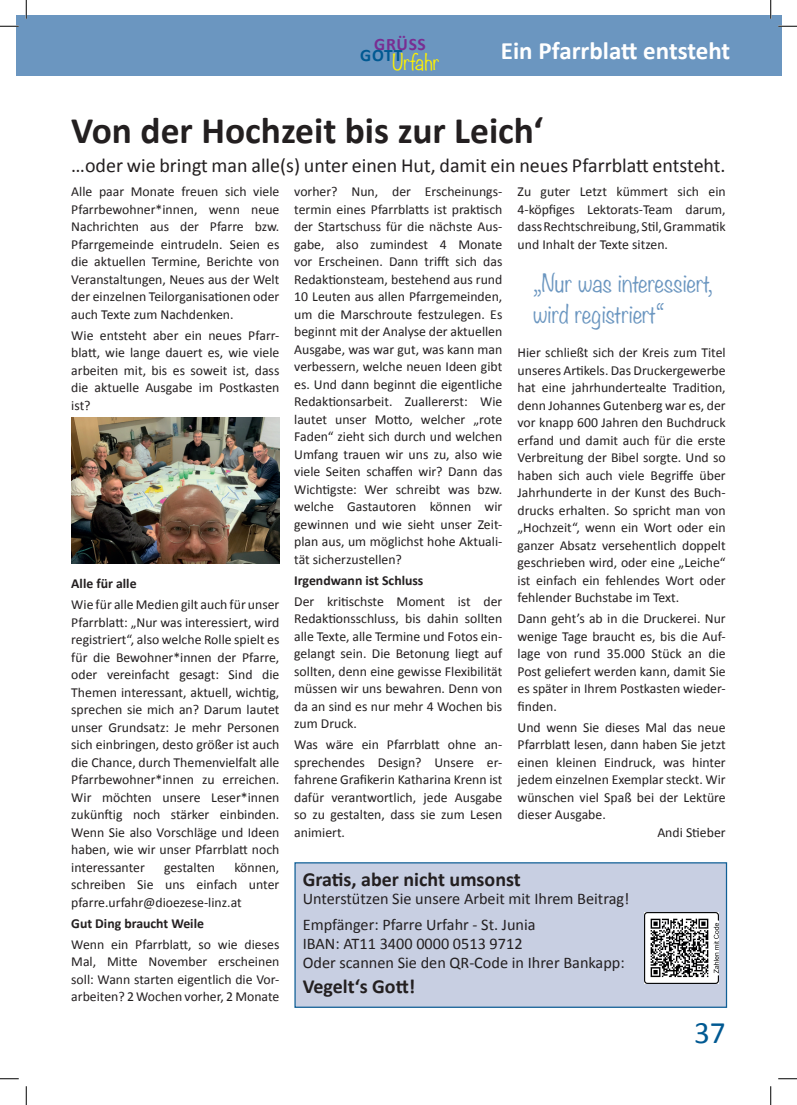
<style>
.page{position:relative;width:797px;height:1105px;background:#fff}
.page>*{position:absolute;margin:0;border:0;box-sizing:border-box;transform-origin:0 0}
.t1{font:700 37.5px "Calibri";color:#231f20}
.t2{font:31.25px "Calibri";color:#005992}
.t3{font:700 25px "Calibri";color:#fff}
.t4{font:300 22.5px/31.2px "Noteworthy";letter-spacing:-.01em;color:#6b96c0}
.t5{font:20px "Calibri";color:#231f20}
.t6{font:700 20px "Calibri";color:#231f20}
.t7{font:300 20px "Noteworthy";color:#fff101}
.t8{font:700 17.5px "Calibri";letter-spacing:.04em;color:#792e92}
.t9{font:16.25px/25.9px "Calibri";color:#231f20}
.t10{font:13.75px/17.5px "Calibri";color:#231f20;text-align:justify}
.t11{font:700 13.75px "Calibri";color:#231f20}
</style>
<div class="page">
<div style="left:16px;top:16px;width:765px;height:60px;background:#6b96c0"></div>
<div style="left:295px;top:863px;width:431px;height:144px;background:#c8cfe2"></div>
<div style="left:294px;top:862px;width:433px;height:146px;border:1px solid #105f96"></div>
<img style="left:644px;top:912px;width:74px;height:71px">
<img style="left:71px;top:418px;width:208px;height:145px">
<svg style="left:0;top:25px;width:19px;height:2px"></svg>
<svg style="left:778px;top:25px;width:19px;height:2px"></svg>
<svg style="left:0;top:1078px;width:19px;height:1px"></svg>
<svg style="left:778px;top:1078px;width:19px;height:1px"></svg>
<svg style="left:25px;top:0;width:2px;height:19px"></svg>
<svg style="left:25px;top:1086px;width:2px;height:19px"></svg>
<svg style="left:770px;top:0;width:1px;height:19px"></svg>
<svg style="left:770px;top:1086px;width:1px;height:19px"></svg>
<p class="t8" style="left:374px;top:33px;width:53px">GRÜSS</p>
<h3 class="t7" style="left:360px;top:44px;width:81px"><sup>GOTT</sup>Urfahr</h3>
<h3 class="t3" style="left:501px;top:35px;width:231px">Ein Pfarrblatt entsteht</h3>
<h1 class="t1" style="left:71px;top:107px;width:473px">Von der Hochzeit bis zur Leich‘</h1>
<h3 class="t5" style="left:71px;top:152px;width:656px">…oder wie bringt man alle(s) unter einen Hut, damit ein neues Pfarrblatt entsteht.</h3>
<p class="t10" style="left:71px;top:183px;width:210px">Alle paar Monate freuen sich viele Pfarrbewohner*innen, wenn neue Nachrichten aus der Pfarre bzw.<br>Pfarrgemeinde eintrudeln. Seien es die aktuellen Termine, Berichte von Veranstaltungen, Neues aus der Welt der einzelnen Teilorganisationen oder auch Texte zum Nachdenken.</p>
<p class="t10" style="left:71px;top:326px;width:210px">Wie entsteht aber ein neues Pfarr&shy;blatt, wie lange dauert es, wie viele arbeiten mit, bis es soweit ist, dass die aktuelle Ausgabe im Postkasten ist?</p>
<p class="t11" style="left:71px;top:575px;width:67px">Alle für alle</p>
<p class="t10" style="left:71px;top:596px;width:210px">Wie für alle Medien gilt auch für unser Pfarrblatt: „Nur was interessiert, wird registriert“, also welche Rolle spielt es für die Bewohner*innen der Pfarre, oder vereinfacht gesagt: Sind die Themen interessant, aktuell, wichtig, sprechen sie mich an? Darum lautet unser Grundsatz: Je mehr Personen sich einbringen, desto größer ist auch die Chance, durch Themenvielfalt alle Pfarrbewohner*innen zu erreichen.<br>Wir möchten unsere Leser*innen zukünftig noch stärker einbinden.<br>Wenn Sie also Vorschläge und Ideen haben, wie wir unser Pfarrblatt noch interessanter</p>
<p class="t10" style="left:71px;top:858px;width:210px;text-indent:163px">können, schreiben Sie uns einfach unter pfarre.urfahr@dioezese-linz.at</p>
<p class="t11" style="left:71px;top:914px;width:134px">Gut Ding braucht Weile</p>
<p class="t10" style="left:71px;top:936px;width:210px">Wenn ein Pfarrblatt, so wie dieses Mal, Mitte November erscheinen soll: Wann starten eigentlich die Vor&shy;arbeiten? 2 Wochen vorher, 2 Monate</p>
<p class="t10" style="left:164px;top:858px;width:53px">gestalten</p>
<p class="t10" style="left:294px;top:183px;width:210px">vorher? Nun, der Erscheinungs&shy;termin eines Pfarrblatts ist praktisch der Startschuss für die nächste Aus&shy;gabe, also zumindest 4 Monate vor Erscheinen. Dann trifft sich das Redaktionsteam, bestehend aus rund 10 Leuten aus allen Pfarrgemeinden, um die Marschroute festzulegen. Es beginnt mit der Analyse der aktuellen Ausgabe, was war gut, was kann man verbessern, welche neuen Ideen gibt es. Und dann beginnt die eigentliche Redaktionsarbeit. Zuallererst: Wie lautet unser Motto, welcher „rote Faden“ zieht sich durch und welchen Umfang trauen wir uns zu, also wie viele Seiten schaffen wir? Dann das Wichtigste: Wer schreibt was bzw. welche Gastautoren können wir gewinnen und wie sieht unser Zeit&shy;plan aus, um möglichst hohe Aktuali&shy;tät sicherzustellen?</p>
<p class="t11" style="left:294px;top:571px;width:131px">Irgendwann ist Schluss</p>
<p class="t10" style="left:294px;top:592px;width:210px">Der kritischste Moment ist der Redaktionsschluss, bis dahin sollten alle Texte, alle Termine und Fotos ein&shy;gelangt sein. Die Betonung liegt auf sollten, denn eine gewisse Flexibilität müssen wir uns bewahren. Denn von da an sind es nur mehr 4 Wochen bis zum Druck.</p>
<p class="t10" style="left:294px;top:736px;width:210px">Was wäre ein Pfarrblatt ohne an&shy;sprechendes Design? Unsere er&shy;fahrene Grafikerin Katharina Krenn ist dafür verantwortlich, jede Ausgabe so zu gestalten, dass sie zum Lesen animiert.</p>
<p class="t10" style="left:517px;top:183px;width:210px">Zu guter Letzt kümmert sich ein 4-köpfiges Lektorats-Team darum, dass Rechtschreibung, Stil, Grammatik und Inhalt der Texte sitzen.</p>
<h3 class="t4" style="left:533px;top:267px;width:181px">„Nur was interessiert, wird registriert“</h3>
<p class="t10" style="left:517px;top:344px;width:210px">Hier schließt sich der Kreis zum Titel unseres Artikels. Das Druckergewerbe hat eine jahrhundertealte Tradition, denn Johannes Gutenberg war es, der vor knapp 600 Jahren den Buchdruck erfand und damit auch für die erste Verbreitung der Bibel sorgte. Und so haben sich auch viele Begriffe über Jahrhunderte in der Kunst des Buch&shy;drucks erhalten. So spricht man von „Hochzeit“, wenn ein Wort oder ein ganzer Absatz versehentlich doppelt geschrieben wird, oder eine „Leiche“ ist einfach ein fehlendes Wort oder fehlender Buchstabe im Text.</p>
<p class="t10" style="left:517px;top:610px;width:210px">Dann geht’s ab in die Druckerei. Nur wenige Tage braucht es, bis die Auf&shy;lage von rund 35.000 Stück an die Post geliefert werden kann, damit Sie es später in Ihrem Postkasten wieder&shy;finden.</p>
<p class="t10" style="left:517px;top:718px;width:210px">Und wenn Sie dieses Mal das neue</p>
<p class="t10" style="left:517px;top:736px;width:210px">Pfarrblatt lesen, dann haben Sie jetzt</p>
<p class="t10" style="left:517px;top:753px;width:210px">einen kleinen Eindruck, was hinter</p>
<p class="t10" style="left:517px;top:771px;width:210px">jedem einzelnen Exemplar steckt. Wir</p>
<p class="t10" style="left:517px;top:788px;width:210px">wünschen viel Spaß bei der Lektüre</p>
<p class="t10" style="left:517px;top:806px;width:90px">dieser Ausgabe.</p>
<p class="t10" style="left:657px;top:823px;width:70px">Andi Stieber</p>
<h3 class="t6" style="left:303px;top:866px;width:219px">Gratis, aber nicht umsonst</h3>
<p class="t9" style="left:303px;top:886px;width:328px">Unterstützen Sie unsere Arbeit mit Ihrem Beitrag!<br>Empfänger: Pfarre Urfahr - St. Junia</p>
<p class="t9" style="left:303px;top:934px;width:323px;line-height:18.8px">IBAN: AT11 3400 0000 0513 9712<br>Oder scannen Sie den QR-Code in Ihrer Bankapp:</p>
<h3 class="t6" style="left:303px;top:974px;width:114px">Vegelt‘s Gott!</h3>
<h2 class="t2" style="left:694px;top:1013px;width:33px">37</h2>
</div>
